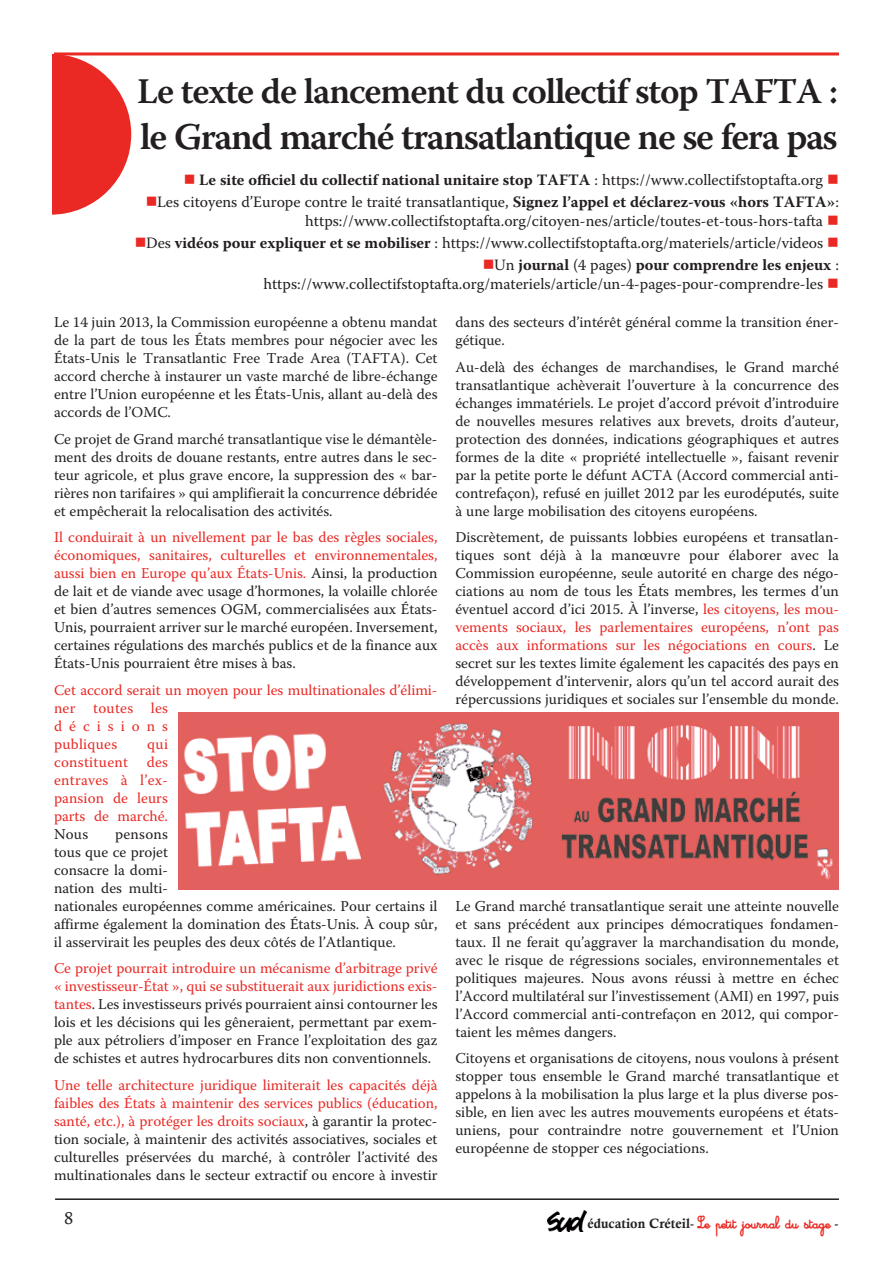
<style>
.page{position:relative;width:893px;height:1263px;background:#fff}
.page>*{position:absolute;margin:0;border:0;box-sizing:border-box;transform-origin:0 0}
.t1{font:600 37.5px "Warnock Pro";letter-spacing:-.035em;color:#231f20}
.t2{font:600 36px "Warnock Pro";letter-spacing:-.03em;color:#231f20}
.t3{font:17.1px "Calisto";color:#231f20;scale:1.05 1}
.t4{font:15.75px/19.5px "Warnock Pro";color:#231f20;text-align:right}
.t5{font:700 15.75px "Warnock Pro";color:#231f20}
.t6{font:15px/18px "Warnock Pro";color:#231f20;text-align:justify}
.t7{font:15px/18px "Warnock Pro";letter-spacing:.01em;color:#ea2924}
.t8{font:13.5px "Cursivestandardbold";color:#ea2924}
.s1{color:#ea2924}
.s2{font-weight:400}
.s3{font-weight:700}
.s4{font-family:"Calis MT Bol";color:#231f20}
.s5{font-family:"Calisto";color:#231f20}
</style>
<div class="page">
<img style="left:548px;top:1211px;width:38px;height:20px">
<hr style="left:55px;top:1198px;width:784px;height:2px;background:#231f20">
<svg style="left:52px;top:54px;width:79px;height:161px"></svg>
<img style="left:179px;top:713px;width:660px;height:176px">
<hr style="left:54px;top:52px;width:785px;height:3px;background:#ea2924">
<h2 class="t2" style="left:137px;top:78px;width:702px">Le texte de lancement du collectif stop TAFTA :</h2>
<h1 class="t1" style="left:140px;top:123px;width:699px">le Grand marché transatlantique ne se fera pas</h1>
<p class="t5" style="left:184px;top:174px;width:656px"><span class="s1">■</span> Le site officiel du collectif national unitaire stop TAFTA <span class="s2">: https://www.collectifstoptafta.org</span> <span class="s1">■</span></p>
<p class="t4" style="left:146px;top:193px;width:695px"><span class="s1">■</span>Les citoyens d’Europe contre le traité transatlantique, <span class="s3">Signez l’appel et déclarez-vous «hors TAFTA»</span>: https://www.collectifstoptafta.org/citoyen-nes/article/toutes-et-tous-hors-tafta <span class="s1">■</span></p>
<p class="t4" style="left:135px;top:234px;width:705px"><span class="s1">■</span>Des <span class="s3">vidéos pour expliquer et se mobiliser</span> : https://www.collectifstoptafta.org/materiels/article/videos <span class="s1">■</span></p>
<p class="t4" style="left:263px;top:256px;width:577px"><span class="s1">■</span>Un <span class="s3">journal</span> (4 pages) <span class="s3">pour comprendre les enjeux</span> : https://www.collectifstoptafta.org/materiels/article/un-4-pages-pour-comprendre-les <span class="s1">■</span></p>
<p class="t6" style="left:54px;top:315px;width:385px">Le 14 juin 2013, la Commission européenne a obtenu mandat de la part de tous les États membres pour négocier avec les États-Unis le Transatlantic Free Trade Area (TAFTA). Cet accord cherche à instaurer un vaste marché de libre-échange entre l’Union européenne et les États-Unis, allant au-delà des accords de l’OMC.</p>
<p class="t6" style="left:54px;top:431px;width:385px">Ce projet de Grand marché transatlantique vise le démantèle&shy;ment des droits de douane restants, entre autres dans le sec&shy;teur agricole, et plus grave encore, la suppression des « bar&shy;rières non tarifaires » qui amplifierait la concurrence débridée et empêcherait la relocalisation des activités.</p>
<p class="t6" style="left:54px;top:530px;width:385px"><span class="s1">Il conduirait à un nivellement par le bas des règles sociales, économiques, sanitaires, culturelles et environnementales, aussi bien en Europe qu’aux États-Unis.</span> Ainsi, la production de lait et de viande avec usage d’hormones, la volaille chlorée et bien d’autres semences OGM, commercialisées aux États-Unis, pourraient arriver sur le marché européen. Inversement, certaines régulations des marchés publics et de la finance aux États-Unis pourraient être mises à bas.</p>
<p class="t7" style="left:54px;top:682px;width:385px">Cet accord serait un moyen pour les multinationales d’élimi&shy;ner toutes les<br>décisions<br>publiques</p>
<p class="t7" style="left:54px;top:736px;width:116px;text-align:justify;text-indent:93px">qui constituent des entraves à l’ex&shy;pansion de leurs parts de marché.</p>
<p class="t6" style="left:54px;top:826px;width:36px">Nous</p>
<p class="t6" style="left:54px;top:826px;width:385px;text-align:left;text-indent:61px">pensons<br>tous que ce projet<br>consacre la domi-<br>nation des multi-<br>nationales européennes comme américaines. Pour certains il affirme également la domination des États-Unis. À coup sûr, il asservirait les peuples des deux côtés de l’Atlantique.</p>
<p class="t6" style="left:54px;top:961px;width:385px"><span class="s1">Ce projet pourrait introduire un mécanisme d’arbitrage privé « investisseur-État », qui se substituerait aux juridictions exis&shy;tantes</span>. Les investisseurs privés pourraient ainsi contourner les lois et les décisions qui les gêneraient, permettant par exem&shy;ple aux pétroliers d’imposer en France l’exploitation des gaz de schistes et autres hydrocarbures dits non conventionnels.</p>
<p class="t6" style="left:54px;top:1077px;width:385px"><span class="s1">Une telle architecture juridique limiterait les capacités déjà faibles des États à maintenir des services publics (éducation, santé, etc.), à protéger les droits sociaux</span>, à garantir la protec&shy;tion sociale, à maintenir des activités associatives, sociales et culturelles préservées du marché, à contrôler l’activité des multinationales dans le secteur extractif ou encore à investir</p>
<p class="t6" style="left:455px;top:315px;width:385px">dans des secteurs d’intérêt général comme la transition éner&shy;gétique.</p>
<p class="t6" style="left:455px;top:359px;width:385px">Au-delà des échanges de marchandises, le Grand marché transatlantique achèverait l’ouverture à la concurrence des échanges immatériels. Le projet d’accord prévoit d’introduire de nouvelles mesures relatives aux brevets, droits d’auteur, protection des données, indications géographiques et autres formes de la dite « propriété intellectuelle », faisant revenir par la petite porte le défunt ACTA (Accord commercial anti&shy;contrefaçon), refusé en juillet 2012 par les eurodéputés, suite à une large mobilisation des citoyens européens.</p>
<p class="t6" style="left:455px;top:530px;width:385px">Discrètement, de puissants lobbies européens et transatlan&shy;tiques sont déjà à la manœuvre pour élaborer avec la Commission européenne, seule autorité en charge des négo&shy;ciations au nom de tous les États membres, les termes d’un éventuel accord d’ici 2015. À l’inverse, <span class="s1">les citoyens, les mou&shy;vements sociaux, les parlementaires européens, n’ont pas accès aux informations sur les négociations en cours</span>. Le secret sur les textes limite également les capacités des pays en développement d’intervenir, alors qu’un tel accord aurait des répercussions juridiques et sociales sur l’ensemble du monde.</p>
<p class="t6" style="left:455px;top:898px;width:385px">Le Grand marché transatlantique serait une atteinte nouvelle et sans précédent aux principes démocratiques fondamen&shy;taux. Il ne ferait qu’aggraver la marchandisation du monde, avec le risque de régressions sociales, environnementales et politiques majeures. Nous avons réussi à mettre en échec l’Accord multilatéral sur l’investissement (AMI) en 1997, puis l’Accord commercial anti-contrefaçon en 2012, qui compor&shy;taient les mêmes dangers.</p>
<p class="t6" style="left:455px;top:1051px;width:385px">Citoyens et organisations de citoyens, nous voulons à présent stopper tous ensemble le Grand marché transatlantique et appelons à la mobilisation la plus large et la plus diverse pos&shy;sible, en lien avec les autres mouvements européens et états&shy;uniens, pour contraindre notre gouvernement et l’Union européenne de stopper ces négociations.</p>
<p class="t3" style="left:64px;top:1208px;width:10px">8</p>
<p class="t8" style="left:587px;top:1215px;width:252px"><span class="s4">éducation Créteil</span><span class="s5">-</span> Le petit journal du stage <span class="s5">-</span></p>
</div>
